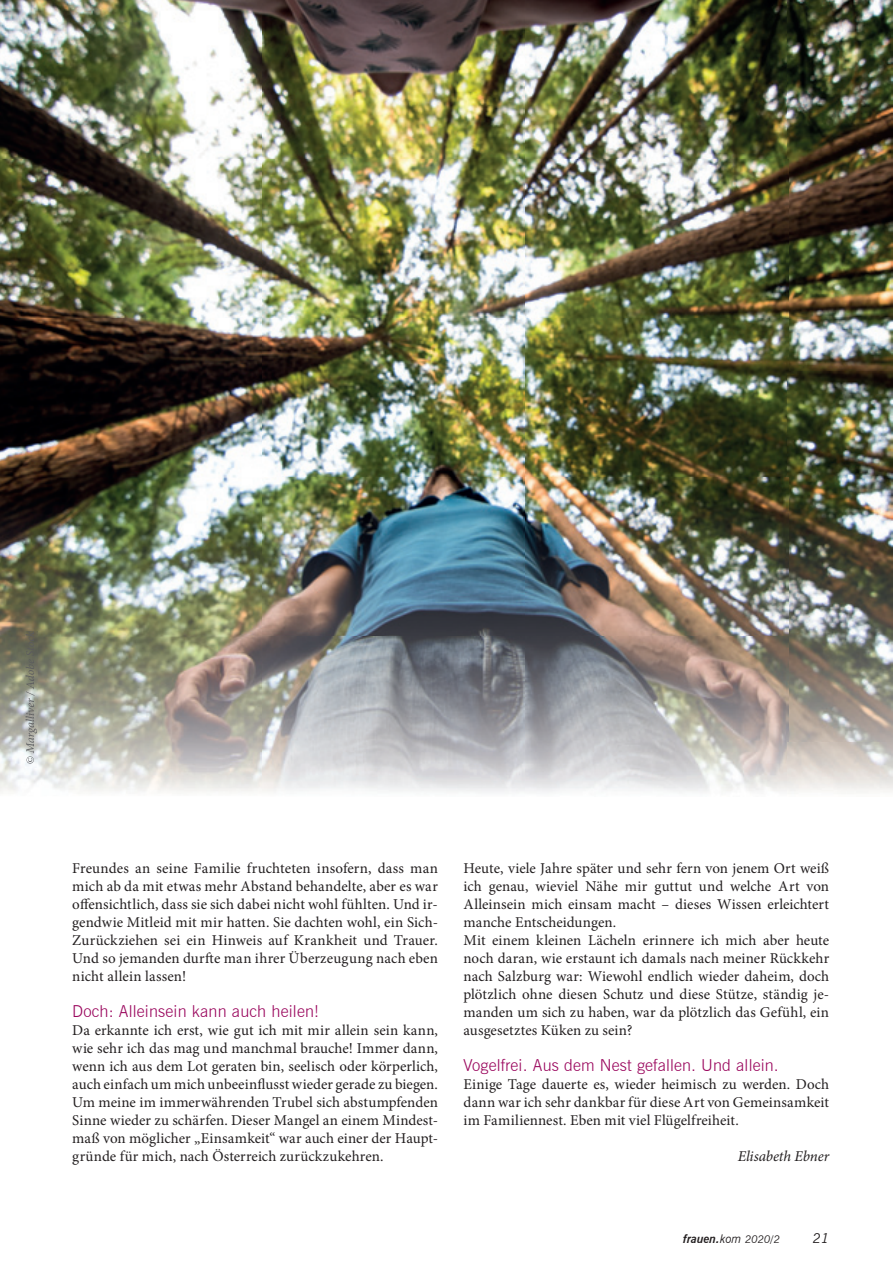
<style>
.page{position:relative;width:893px;height:1263px;background:#fff}
.page>*{position:absolute;margin:0;border:0;box-sizing:border-box;transform-origin:0 0}
.t1{font:300 16.5px "News Gothic BT";letter-spacing:.01em;color:#9a065d}
.t2{font:15px/18px "Minion Pro";letter-spacing:.005em;color:#231f20;text-align:justify}
.t3{font:italic 15px "Minion Pro";letter-spacing:-.005em;color:#231f20}
.t4{font:italic 13.5px "News Gothic BT";color:#231f20}
.t5{font:italic 700 12px "News Gothic BT";color:#231f20}
.s1{font-weight:400}
.s2{font-weight:400;font-size:10.5px}
</style>
<div class="page">
<img style="left:0;top:0;width:893px;height:793px">
<img style="left:25px;top:631px;width:12px;height:136px">
<p class="t2" style="left:72px;top:859px;width:367px">Freundes an seine Familie fruchteten insofern, dass man mich ab da mit etwas mehr Abstand behandelte, aber es war offensichtlich, dass sie sich dabei nicht wohl fühlten. Und ir&shy;gendwie Mitleid mit mir hatten. Sie dachten wohl, ein Sich-Zurückziehen sei ein Hinweis auf Krankheit und Trauer.<br>Und so jemanden durfte man ihrer Überzeugung nach eben nicht allein lassen!</p>
<p class="t1" style="left:72px;top:1001px;width:248px">Doch: Alleinsein kann auch heilen!</p>
<p class="t2" style="left:72px;top:1021px;width:367px">Da erkannte ich erst, wie gut ich mit mir allein sein kann, wie sehr ich das mag und manchmal brauche! Immer dann, wenn ich aus dem Lot geraten bin, seelisch oder körperlich, auch einfach um mich unbeeinflusst wieder gerade zu biegen.<br>Um meine im immerwährenden Trubel sich abstumpfenden Sinne wieder zu schärfen. Dieser Mangel an einem Mindest&shy;maß von möglicher „Einsamkeit“ war auch einer der Haupt&shy;gründe für mich, nach Österreich zurückzukehren.</p>
<p class="t2" style="left:463px;top:859px;width:367px;text-align:left">Heute, viele Jahre später und sehr fern von jenem Ort weiß ich genau, wieviel Nähe mir guttut und welche Art von Allein sein mich einsam macht – dieses Wissen erleichtert manche Entscheidungen.<br>Mit einem kleinen Lächeln erinnere ich mich aber heute noch daran, wie erstaunt ich damals nach meiner Rückkehr nach Salzburg war: Wiewohl endlich wieder daheim, doch plötzlich ohne diesen Schutz und diese Stütze, ständig je&shy;manden um sich zu haben, war da plötzlich das Gefühl, ein ausgesetztes Küken zu sein?</p>
<p class="t1" style="left:463px;top:1055px;width:317px">Vogelfrei. Aus dem Nest gefallen. Und allein.</p>
<p class="t2" style="left:463px;top:1075px;width:367px">Einige Tage dauerte es, wieder heimisch zu werden. Doch dann war ich sehr dankbar für diese Art von Gemeinsamkeit im Familiennest. Eben mit viel Flügelfreiheit.</p>
<p class="t3" style="left:738px;top:1146px;width:93px">Elisabeth Ebner</p>
<p class="t5" style="left:683px;top:1232px;width:98px">frauen.<span class="s1">kom</span> <span class="s2">2020/2</span></p>
<p class="t4" style="left:813px;top:1230px;width:18px">21</p>
</div>
